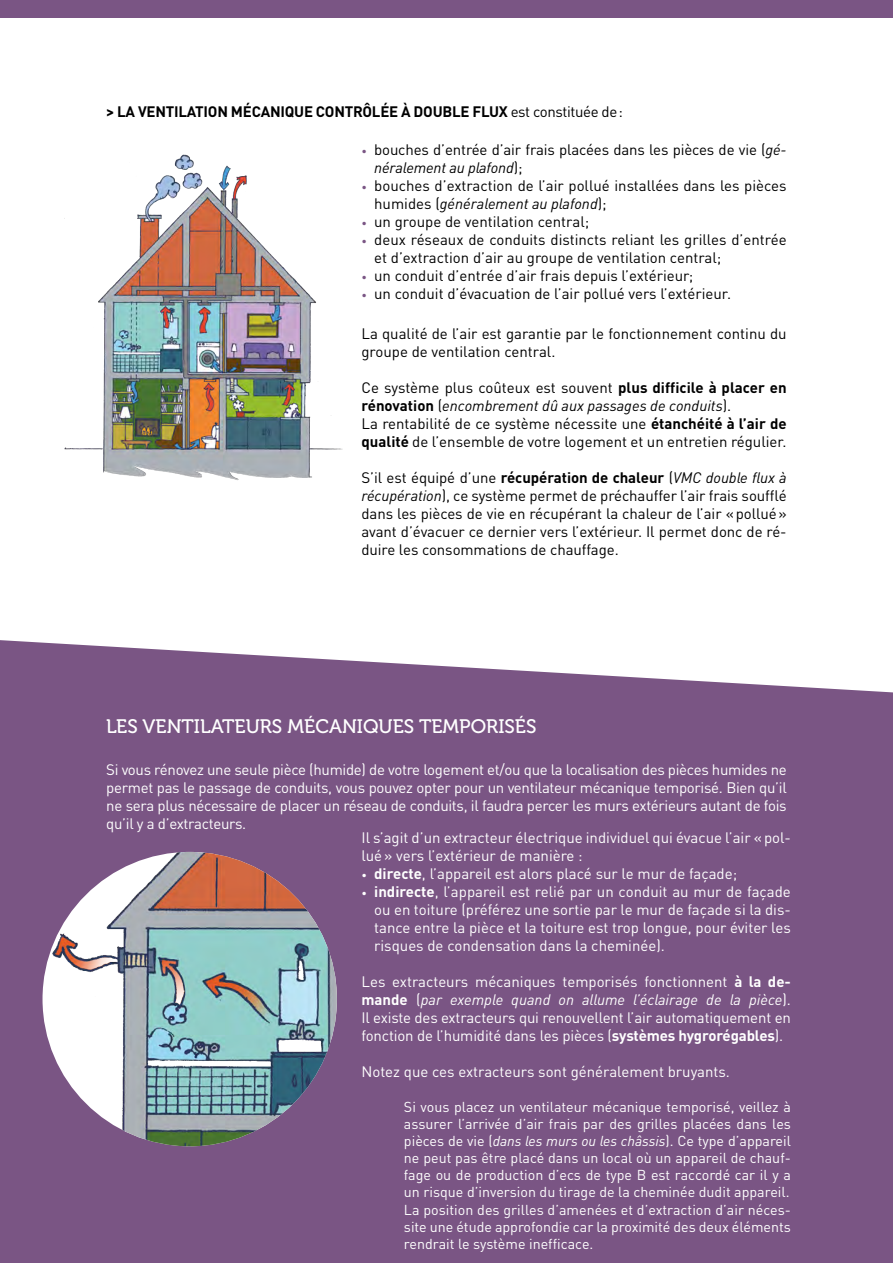
<style>
.page{position:relative;width:893px;height:1263px;background:#fff}
.page>*{position:absolute;margin:0;border:0;box-sizing:border-box;transform-origin:0 0}
.t1{font:19.5px "Museo 500";color:#fff}
.t2{font:15px/18px "DINOT";color:#fff;text-align:justify}
.t3{font:15px/18px "DINOT";color:#000}
.t4{font:italic 15px/18px "DINOT";color:#000}
.t5{font:700 15px "DINOT";letter-spacing:-.015em;color:#000}
.t6{font:14.25px/17.1px "DINOT";color:#fff;text-align:justify}
.s1{font-weight:400}
.s2{font-size:10.5px;color:#7a5584}
.s3{font-style:italic}
.s4{font-style:normal}
.s5{font-weight:700;font-style:normal}
.s6{font-weight:700}
.s7{font-size:10.5px}
</style>
<div class="page">
<div style="left:0;top:640px;width:893px;height:623px;background:#7a5584"></div>
<div style="left:0;top:0;width:893px;height:17px;background:#7a5584"></div>
<img style="left:64px;top:154px;width:279px;height:326px">
<img style="left:43px;top:852px;width:294px;height:294px;border-radius:147px">
<p class="t5" style="left:106px;top:101px;width:518px">&gt; LA VENTILATION MÉCANIQUE CONTRÔLÉE À DOUBLE FLUX <span class="s1">est constituée de:</span></p>
<p class="t3" style="left:374px;top:141px;width:414px;text-indent:-13px"><span class="s2">•</span> bouches d’entrée d’air frais placées dans les pièces de vie (<span class="s3">gé&shy;néralement au plafond</span>);</p>
<p class="t3" style="left:374px;top:177px;width:414px;text-indent:-13px"><span class="s2">•</span> bouches d’extraction de l’air pollué installées dans les pièces humides (<span class="s3">généralement au plafond</span>);</p>
<p class="t3" style="left:361px;top:213px;width:229px"><span class="s2">•</span> un groupe de ventilation central;</p>
<p class="t3" style="left:374px;top:231px;width:414px;text-indent:-13px"><span class="s2">•</span> deux réseaux de conduits distincts reliant les grilles d’entrée et d’extraction d’air au groupe de ventilation central;</p>
<p class="t3" style="left:361px;top:267px;width:333px"><span class="s2">•</span> un conduit d’entrée d’air frais depuis l’extérieur;</p>
<p class="t3" style="left:361px;top:285px;width:371px"><span class="s2">•</span> un conduit d’évacuation de l’air pollué vers l’extérieur.</p>
<p class="t3" style="left:361px;top:324px;width:427px">La qualité de l’air est garantie par le fonctionnement continu du groupe de ventilation central.</p>
<p class="t4" style="left:361px;top:378px;width:427px"><span class="s4">Ce système plus coûteux est souvent</span> <span class="s5">plus difficile à placer en rénovation</span> <span class="s4">(</span>encombrement dû aux passages de conduits<span class="s4">).</span></p>
<p class="t3" style="left:361px;top:414px;width:427px">La rentabilité de ce système nécessite une <span class="s6">étanchéité à l’air de qualité</span> de l’ensemble de votre logement et un entretien régulier.</p>
<p class="t3" style="left:361px;top:468px;width:427px;text-align:justify">S’il est équipé d’une <span class="s6">récupération de chaleur</span> (<span class="s3">VMC double flux à récupération</span>), ce système permet de préchauffer l’air frais soufflé dans les pièces de vie en récupérant la chaleur de l’air «pollué» avant d’évacuer ce dernier vers l’extérieur. Il permet donc de ré&shy;duire les consommations de chauffage.</p>
<p class="t1" style="left:106px;top:716px;width:432px">LES VENTILATEURS MÉCANIQUES TEMPORISÉS</p>
<p class="t2" style="left:106px;top:760px;width:682px">Si vous rénovez une seule pièce (humide) de votre logement et/ou que la localisation des pièces humides ne permet pas le passage de conduits, vous pouvez opter pour un ventilateur mécanique temporisé. Bien qu’il ne sera plus nécessaire de placer un réseau de conduits, il faudra percer les murs extérieurs autant de fois qu’il y a d’extracteurs.</p>
<p class="t2" style="left:361px;top:828px;width:431px">Il s’agit d’un extracteur électrique individuel qui évacue l’air «pol&shy;lué» vers l’extérieur de manière :</p>
<p class="t2" style="left:361px;top:864px;width:377px"><span class="s7">•</span> <span class="s6">directe</span>, l’appareil est alors placé sur le mur de façade;</p>
<p class="t2" style="left:374px;top:882px;width:418px;text-indent:-13px"><span class="s7">•</span> <span class="s6">indirecte</span>, l’appareil est relié par un conduit au mur de façade ou en toiture (préférez une sortie par le mur de façade si la dis&shy;tance entre la pièce et la toiture est trop longue, pour éviter les risques de condensation dans la cheminée).</p>
<p class="t2" style="left:361px;top:972px;width:431px">Les extracteurs mécaniques temporisés fonctionnent <span class="s6">à la de&shy;mande</span> (<span class="s3">par exemple quand on allume l’éclairage de la pièce</span>).<br>Il existe des extracteurs qui renouvellent l’air automatiquement en fonction de l’humidité dans les pièces (<span class="s6">systèmes hygrorégables</span>).</p>
<p class="t2" style="left:361px;top:1062px;width:370px">Notez que ces extracteurs sont généralement bruyants.</p>
<p class="t6" style="left:404px;top:1098px;width:388px">Si vous placez un ventilateur mécanique temporisé, veillez à assurer l’arrivée d’air frais par des grilles placées dans les pièces de vie (<span class="s3">dans les murs ou les châssis</span>). Ce type d’appareil ne peut pas être placé dans un local où un appareil de chauf&shy;fage ou de production d’ecs de type B est raccordé car il y a un risque d’inversion du tirage de la cheminée dudit appareil.</p>
<p class="t6" style="left:404px;top:1200px;width:388px">La position des grilles d’amenées et d’extraction d’air néces&shy;site une étude approfondie car la proximité des deux éléments rendrait le système inefficace.</p>
</div>
